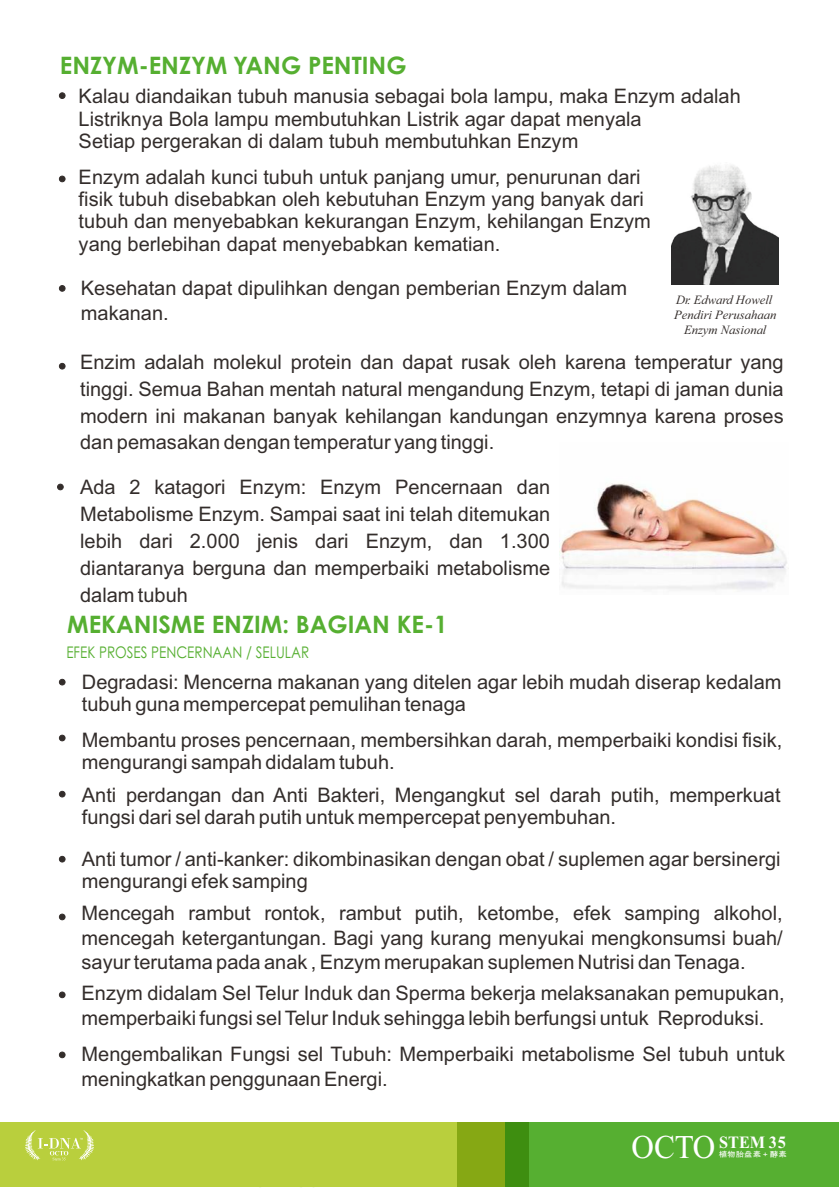
<style>
.page{position:relative;width:840px;height:1191px;background:#fff}
.page>*{position:absolute;margin:0;border:0;box-sizing:border-box;transform-origin:0 0}
.t1{font:700 24px "Century Gothic";color:#56af31}
.t2{font:20px/22.4px "Arial";color:#332d2b}
.t3{font:700 17.2px "Times New Roman";color:#fff;scale:.94 1}
.t4{font:16px "Century Gothic";color:#56af31;scale:.84 1}
.t5{font:italic 12.6px/15.2px "Times New Roman";color:#332d2b;text-align:center}
.t6{font:7.6px "Arial Unicode MS";color:#fff;scale:1.13 1}
.s1{font-weight:400;font-size:33.2px}
</style>
<div class="page">
<img style="left:559px;top:483px;width:228px;height:107px">
<img style="left:671px;top:165px;width:106px;height:119px">
<svg style="left:59px;top:363px;width:6px;height:6px"></svg>
<svg style="left:57px;top:484px;width:6px;height:6px"></svg>
<svg style="left:59px;top:285px;width:6px;height:6px"></svg>
<svg style="left:59px;top:176px;width:6px;height:6px"></svg>
<svg style="left:59px;top:93px;width:6px;height:6px"></svg>
<svg style="left:59px;top:679px;width:6px;height:6px"></svg>
<svg style="left:59px;top:735px;width:6px;height:6px"></svg>
<svg style="left:59px;top:791px;width:6px;height:6px"></svg>
<svg style="left:59px;top:856px;width:6px;height:6px"></svg>
<svg style="left:59px;top:914px;width:6px;height:6px"></svg>
<svg style="left:59px;top:991px;width:6px;height:7px"></svg>
<svg style="left:59px;top:1051px;width:6px;height:7px"></svg>
<svg style="left:238px;top:1186px;width:94px;height:1px"></svg>
<div style="left:0;top:1122px;width:513px;height:64px;background:#b9cf3d"></div>
<div style="left:505px;top:1122px;width:333px;height:64px;background:#56af31"></div>
<svg style="left:457px;top:1122px;width:71px;height:64px;background:#6e9f12"></svg>
<svg style="left:25px;top:1130px;width:69px;height:30px"></svg>
<p class="t1" style="left:60px;top:56px;width:348px">ENZYM-ENZYM YANG PENTING</p>
<p class="t2" style="left:79px;top:87px;width:663px">Kalau diandaikan tubuh manusia sebagai bola lampu, maka Enzym adalah<br>Listriknya Bola lampu membutuhkan Listrik agar dapat menyala<br>Setiap pergerakan di dalam tubuh membutuhkan Enzym</p>
<p class="t2" style="left:79px;top:167px;width:573px">Enzym adalah kunci tubuh untuk panjang umur, penurunan dari fisik tubuh disebabkan oleh kebutuhan Enzym yang banyak dari tubuh dan menyebabkan kekurangan Enzym, kehilangan Enzym yang berlebihan dapat menyebabkan kematian.</p>
<p class="t2" style="left:81px;top:278px;width:547px;line-height:24.6px">Kesehatan dapat dipulihkan dengan pemberian Enzym dalam makanan.</p>
<p class="t5" style="left:673px;top:293px;width:104px">Dr. Edward Howell<br>Pendiri Perusahaan<br>Enzym Nasional</p>
<p class="t2" style="left:80px;top:350px;width:704px;line-height:26.8px;text-align:justify">Enzim adalah molekul protein dan dapat rusak oleh karena temperatur yang tinggi. Semua Bahan mentah natural mengandung Enzym, tetapi di jaman dunia modern ini makanan banyak kehilangan kandungan enzymnya karena proses dan pemasakan dengan temperatur yang tinggi.</p>
<p class="t2" style="left:80px;top:476px;width:471px;line-height:26.8px;text-align:justify">Ada 2 katagori Enzym: Enzym Pencernaan dan Metabolisme Enzym. Sampai saat ini telah ditemukan lebih dari 2.000 jenis dari Enzym, dan 1.300 diantaranya berguna dan memperbaiki metabolisme dalam tubuh</p>
<p class="t1" style="left:67px;top:614px;width:382px">MEKANISME ENZIM: BAGIAN KE-1</p>
<p class="t4" style="left:66px;top:646px;width:290px">EFEK PROSES PENCERNAAN / SELULAR</p>
<p class="t2" style="left:82px;top:672px;width:700px">Degradasi: Mencerna makanan yang ditelen agar lebih mudah diserap kedalam tubuh guna mempercepat pemulihan tenaga</p>
<p class="t2" style="left:82px;top:730px;width:701px">Membantu proses pencernaan, membersihkan darah, memperbaiki kondisi fisik, mengurangi sampah didalam tubuh.</p>
<p class="t2" style="left:82px;top:785px;width:699px">Anti perdangan dan Anti Bakteri, Mengangkut sel darah putih, memperkuat fungsi dari sel darah putih untuk mempercepat penyembuhan.</p>
<p class="t2" style="left:82px;top:849px;width:699px">Anti tumor / anti-kanker: dikombinasikan dengan obat / suplemen agar bersinergi mengurangi efek samping</p>
<p class="t2" style="left:81px;top:902px;width:702px;line-height:24.6px;text-align:justify">Mencegah rambut rontok, rambut putih, ketombe, efek samping alkohol, mencegah ketergantungan. Bagi yang kurang menyukai mengkonsumsi buah/ sayur terutama pada anak , Enzym merupakan suplemen Nutrisi dan Tenaga.</p>
<p class="t2" style="left:81px;top:982px;width:704px;line-height:24.6px">Enzym didalam Sel Telur Induk dan Sperma bekerja melaksanakan pemupukan, memperbaiki fungsi sel Telur Induk sehingga lebih berfungsi untuk Reproduksi.</p>
<p class="t2" style="left:81px;top:1044px;width:704px;line-height:24.6px">Mengembalikan Fungsi sel Tubuh: Memperbaiki metabolisme Sel tubuh untuk meningkatkan penggunaan Energi.</p>
<p class="t3" style="left:631px;top:1136px;width:166px"><span class="s1">OCTO</span> STEM 35</p>
<p class="t6" style="left:718px;top:1151px;width:62px">植物胎盘素＋酵素</p>
</div>
